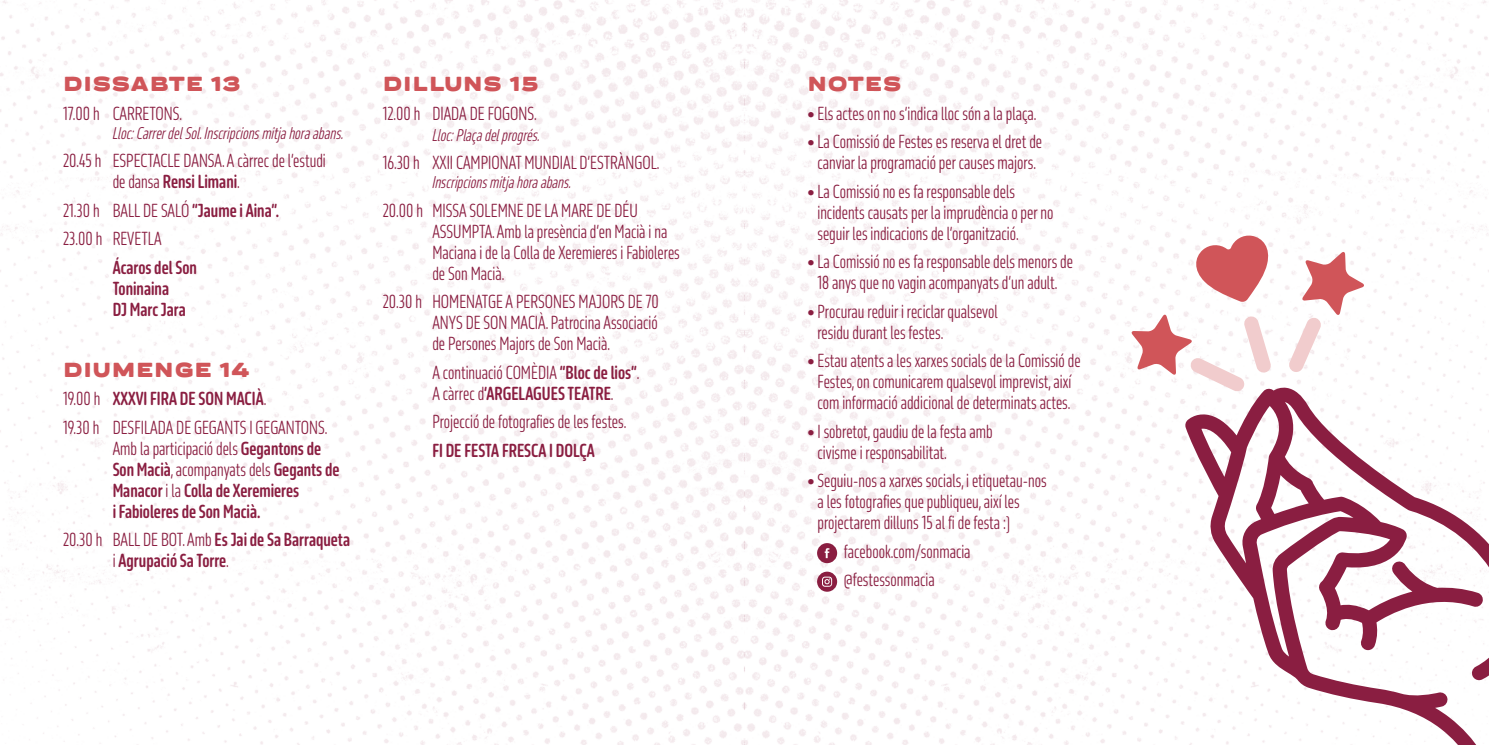
<style>
.page{position:relative;width:1489px;height:745px;background:#fff}
.page>*{position:absolute;margin:0;border:0;box-sizing:border-box;transform-origin:0 0}
.t1{font:900 expanded 21px "Praktika Rnd";letter-spacing:.04em;color:#d05559}
.t2{font:300 17.5px/21px "October Comp Pro";color:#8a1e41}
.t3{font:17.5px/21px "October Comp Pro Bld";color:#8a1e41}
.t4{font:italic 300 15.75px "October Comp Pro";color:#8a1e41}
.s1{font-family:"October Comp Pro";font-weight:300}
.s2{font-family:"October Comp Pro Bld";font-weight:400}
</style>
<div class="page">
<img style="left:0;top:0;width:1488px;height:744px">
<svg style="left:1184px;top:386px;width:304px;height:358px"></svg>
<svg style="left:1192px;top:234px;width:78px;height:68px"></svg>
<svg style="left:1287px;top:251px;width:77px;height:121px"></svg>
<svg style="left:1130px;top:314px;width:141px;height:78px"></svg>
<svg style="left:817px;top:542px;width:20px;height:20px"></svg>
<svg style="left:817px;top:571px;width:20px;height:20px"></svg>
<p class="t1" style="left:63px;top:65px;width:179px">DISSABTE 13</p>
<p class="t2" style="left:63px;top:101px;width:121px">17.00 h CARRETONS.</p>
<p class="t4" style="left:113px;top:120px;width:233px">Lloc: Carrer del Sol. Inscripcions mitja hora abans.</p>
<p class="t2" style="left:63px;top:149px;width:264px">20.45 h ESPECTACLE DANSA. A càrrec de l’estudi</p>
<p class="t3" style="left:113px;top:170px;width:129px"><span class="s1">de dansa</span> Rensi Limani<span class="s1">.</span></p>
<p class="t2" style="left:63px;top:195px;width:217px;line-height:28.3px">21.30 h BALL DE SALÓ <span class="s2">“Jaume i Aina”.<br></span>23.00 h REVETLA</p>
<p class="t3" style="left:113px;top:255px;width:86px">Ácaros del Son<br>Toninaina<br>DJ Marc Jara</p>
<p class="t1" style="left:63px;top:350px;width:188px">DIUMENGE 14</p>
<p class="t3" style="left:63px;top:387px;width:205px"><span class="s1">19.00 h</span> XXXVI FIRA DE SON MACIÀ<span class="s1">.</span></p>
<p class="t2" style="left:113px;top:415px;width:216px;text-indent:-50px">19.30 h DESFILADA DE GEGANTS I GEGANTONS.<br>Amb la participació dels <span class="s2">Gegantons de</span></p>
<p class="t3" style="left:113px;top:457px;width:228px">Son Macià<span class="s1">, acompanyats dels</span> Gegants de<br>Manacor <span class="s1">i la</span> Colla de Xeremieres<br>i Fabioleres de Son Macià.</p>
<p class="t2" style="left:63px;top:527px;width:288px">20.30 h BALL DE BOT. Amb <span class="s2">Es Jai de Sa Barraqueta</span></p>
<p class="t3" style="left:113px;top:548px;width:118px"><span class="s1">i</span> Agrupació Sa Torre<span class="s1">.</span></p>
<p class="t1" style="left:383px;top:65px;width:157px">DILLUNS 15</p>
<p class="t2" style="left:383px;top:101px;width:156px">12.00 h DIADA DE FOGONS.</p>
<p class="t4" style="left:432px;top:122px;width:109px">Lloc: Plaça del progrés.</p>
<p class="t2" style="left:383px;top:151px;width:278px">16.30 h XXII CAMPIONAT MUNDIAL D’ESTRÀNGOL.</p>
<p class="t4" style="left:432px;top:170px;width:141px">Inscripcions mitja hora abans.</p>
<p class="t2" style="left:432px;top:198px;width:249px;text-indent:-50px">20.00 h MISSA SOLEMNE DE LA MARE DE DÉU ASSUMPTA. Amb la presència d’en Macià i na Maciana i de la Colla de Xeremieres i Fabioleres de Son Macià.</p>
<p class="t2" style="left:432px;top:290px;width:228px;text-align:justify;text-indent:-50px">20.30 h HOMENATGE A PERSONES MAJORS DE 70<br>ANYS DE SON MACIÀ. Patrocina Associació de Persones Majors de Son Macià.</p>
<p class="t2" style="left:432px;top:360px;width:209px">A continuació COMÈDIA <span class="s2">“Bloc de lios”</span>.</p>
<p class="t3" style="left:432px;top:381px;width:183px"><span class="s1">A càrrec d</span>’ARGELAGUES TEATRE<span class="s1">.</span></p>
<p class="t2" style="left:432px;top:409px;width:195px">Projecció de fotografies de les festes.</p>
<p class="t3" style="left:432px;top:438px;width:164px">FI DE FESTA FRESCA I DOLÇA</p>
<p class="t1" style="left:807px;top:65px;width:95px">NOTES</p>
<p class="t2" style="left:807px;top:101px;width:230px">• Els actes on no s’indica lloc són a la plaça.</p>
<p class="t2" style="left:807px;top:130px;width:236px;text-align:center">• La Comissió de Festes es reserva el dret de canviar la programació per causes majors.</p>
<p class="t2" style="left:817px;top:179px;width:237px;text-indent:-10px">• La Comissió no es fa responsable dels incidents causats per la imprudència o per no seguir les indicacions de l’organització.</p>
<p class="t2" style="left:807px;top:250px;width:267px;text-align:center">• La Comissió no es fa responsable dels menors de<br>18 anys que no vagin acompanyats d’un adult.</p>
<p class="t2" style="left:817px;top:299px;width:182px;text-indent:-10px">• Procurau reduir i reciclar qualsevol residu durant les festes.</p>
<p class="t2" style="left:807px;top:349px;width:274px;text-align:center">• Estau atents a les xarxes socials de la Comissió de<br>Festes, on comunicarem qualsevol imprevist, així com informació addicional de determinats actes.</p>
<p class="t2" style="left:817px;top:419px;width:177px;text-indent:-10px">• I sobretot, gaudiu de la festa amb civisme i responsabilitat.</p>
<p class="t2" style="left:817px;top:468px;width:231px;text-indent:-10px">• Seguiu-nos a xarxes socials, i etiquetau-nos a les fotografies que publiqueu, així les projectarem dilluns 15 al fi de festa :)</p>
<p class="t2" style="left:843px;top:535px;width:128px;line-height:28.5px">facebook.com/sonmacia @festessonmacia</p>
</div>
